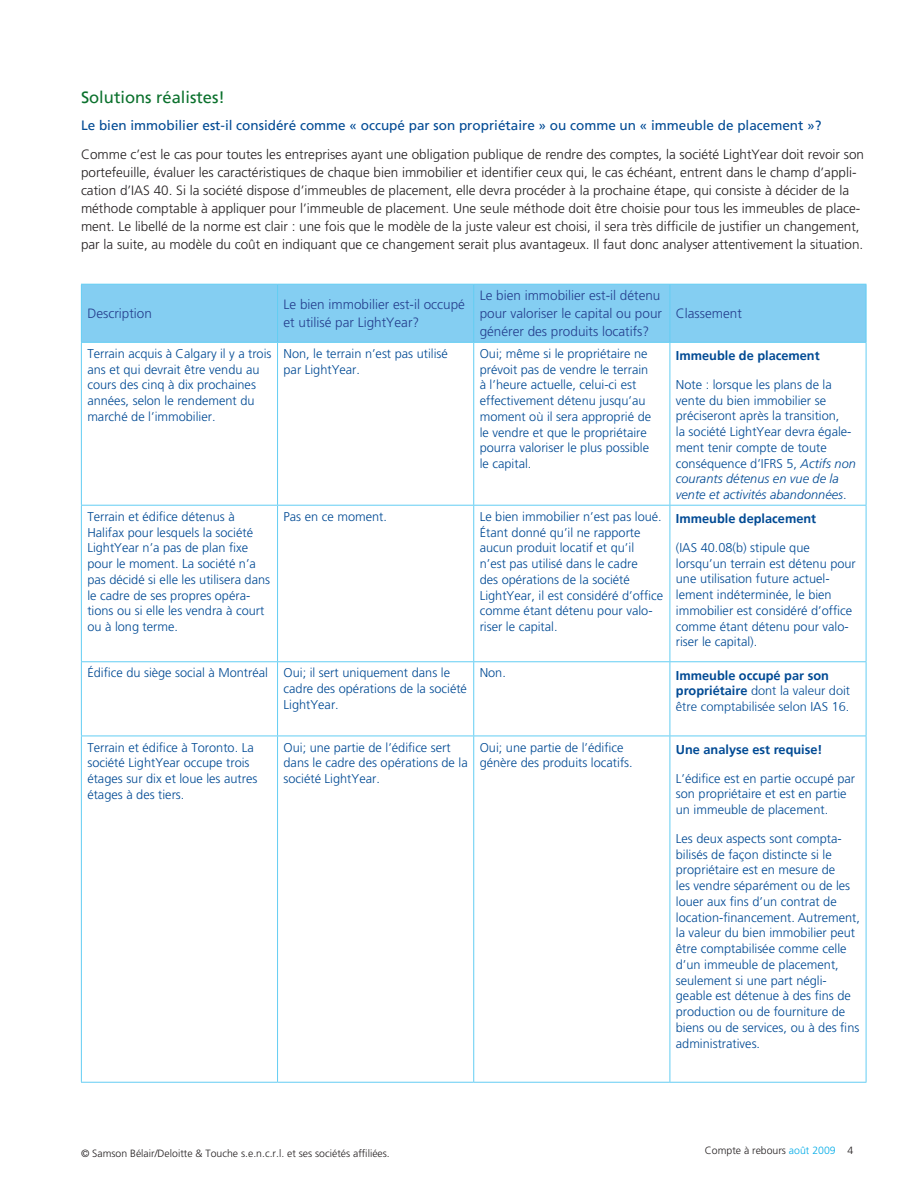
<style>
.page{position:relative;width:918px;height:1188px;background:#fff}
.page>*{position:absolute;margin:0;border:0;box-sizing:border-box;transform-origin:0 0}
.Heading_2{font:16.5px "Frutiger";color:#0b712d}
.Body_copy{font:300 13.5px/18px "Frutiger";color:#231f20}
.Body_copy-2{font:300 13.5px/18px "Frutiger";color:#253f8e}
.Heading_3{font:13.5px "Frutiger";color:#014a94}
.Body_tableau{font:300 12.75px/15.8px "Frutiger";color:#014a94}
.Body_tableau-2{font:300 12.75px/15.8px "Frutiger 45";color:#014a94}
.Body_tableau-3{font:700 12.75px "Frutiger";color:#014a94}
.t1{font:300 10.5px "Frutiger";color:#231f20}
.s1{font-style:italic}
.s2{font-family:"Frutiger";font-weight:700}
.s3{color:#00abe7}
</style>
<div class="page">
<div style="left:82px;top:285px;width:784px;height:57px;background:#84cef2"></div>
<hr style="left:81px;top:284px;width:197px;height:1px;background:#63cdf3">
<hr style="left:81px;top:285px;width:1px;height:57px;background:#63cdf3">
<hr style="left:278px;top:284px;width:196px;height:1px;background:#63cdf3">
<hr style="left:277px;top:285px;width:1px;height:57px;background:#63cdf3">
<hr style="left:474px;top:284px;width:196px;height:1px;background:#63cdf3">
<hr style="left:473px;top:285px;width:1px;height:57px;background:#63cdf3">
<hr style="left:670px;top:284px;width:196px;height:1px;background:#63cdf3">
<hr style="left:670px;top:285px;width:1px;height:57px;background:#63cdf3">
<hr style="left:866px;top:285px;width:1px;height:57px;background:#63cdf3">
<hr style="left:81px;top:342px;width:197px;height:1px;background:#63cdf3">
<hr style="left:81px;top:343px;width:1px;height:162px;background:#63cdf3">
<hr style="left:278px;top:342px;width:196px;height:1px;background:#63cdf3">
<hr style="left:277px;top:343px;width:1px;height:162px;background:#63cdf3">
<hr style="left:474px;top:342px;width:196px;height:1px;background:#63cdf3">
<hr style="left:473px;top:343px;width:1px;height:162px;background:#63cdf3">
<hr style="left:670px;top:342px;width:196px;height:1px;background:#63cdf3">
<hr style="left:670px;top:343px;width:1px;height:162px;background:#63cdf3">
<hr style="left:866px;top:343px;width:1px;height:162px;background:#63cdf3">
<hr style="left:81px;top:505px;width:197px;height:1px;background:#63cdf3">
<hr style="left:81px;top:506px;width:1px;height:155px;background:#63cdf3">
<hr style="left:278px;top:505px;width:196px;height:1px;background:#63cdf3">
<hr style="left:277px;top:506px;width:1px;height:155px;background:#63cdf3">
<hr style="left:474px;top:505px;width:196px;height:1px;background:#63cdf3">
<hr style="left:473px;top:506px;width:1px;height:155px;background:#63cdf3">
<hr style="left:670px;top:505px;width:196px;height:1px;background:#63cdf3">
<hr style="left:670px;top:506px;width:1px;height:155px;background:#63cdf3">
<hr style="left:866px;top:506px;width:1px;height:155px;background:#63cdf3">
<hr style="left:81px;top:661px;width:197px;height:1px;background:#63cdf3">
<hr style="left:81px;top:662px;width:1px;height:74px;background:#63cdf3">
<hr style="left:278px;top:661px;width:196px;height:1px;background:#63cdf3">
<hr style="left:277px;top:662px;width:1px;height:74px;background:#63cdf3">
<hr style="left:474px;top:661px;width:196px;height:1px;background:#63cdf3">
<hr style="left:473px;top:662px;width:1px;height:74px;background:#63cdf3">
<hr style="left:670px;top:661px;width:196px;height:1px;background:#63cdf3">
<hr style="left:670px;top:662px;width:1px;height:74px;background:#63cdf3">
<hr style="left:866px;top:662px;width:1px;height:74px;background:#63cdf3">
<hr style="left:81px;top:736px;width:197px;height:1px;background:#63cdf3">
<hr style="left:81px;top:736px;width:1px;height:346px;background:#63cdf3">
<hr style="left:278px;top:736px;width:196px;height:1px;background:#63cdf3">
<hr style="left:277px;top:736px;width:1px;height:346px;background:#63cdf3">
<hr style="left:474px;top:736px;width:196px;height:1px;background:#63cdf3">
<hr style="left:473px;top:736px;width:1px;height:346px;background:#63cdf3">
<hr style="left:670px;top:736px;width:196px;height:1px;background:#63cdf3">
<hr style="left:670px;top:736px;width:1px;height:346px;background:#63cdf3">
<hr style="left:866px;top:736px;width:1px;height:346px;background:#63cdf3">
<hr style="left:81px;top:1082px;width:197px;height:1px;background:#63cdf3">
<hr style="left:278px;top:1082px;width:196px;height:1px;background:#63cdf3">
<hr style="left:474px;top:1082px;width:196px;height:1px;background:#63cdf3">
<hr style="left:670px;top:1082px;width:196px;height:1px;background:#63cdf3">
<p class="Heading_2" style="left:81px;top:88px;width:145px">Solutions réalistes!</p>
<p class="Heading_3" style="left:81px;top:118px;width:742px">Le bien immobilier est-il considéré comme « occupé par son propriétaire » ou comme un « immeuble de placement »?</p>
<p class="Body_copy" style="left:81px;top:146px;width:785px">Comme c’est le cas pour toutes les entreprises ayant une obligation publique de rendre des comptes, la société LightYear doit revoir son portefeuille, évaluer les caractéristiques de chaque bien immobilier et identifier ceux qui, le cas échéant, entrent dans le champ d’appli&shy;cation d’IAS 40. Si la société dispose d’immeubles de placement, elle devra procéder à la prochaine étape, qui consiste à décider de la méthode comptable à appliquer pour l’immeuble de placement. Une seule méthode doit être choisie pour tous les immeubles de place&shy;ment. Le libellé de la norme est clair : une fois que le modèle de la juste valeur est choisi, il sera très difficile de justifier un changement, par la suite, au modèle du coût en indiquant que ce changement serait plus avantageux. Il faut donc analyser attentivement la situation.</p>
<p class="Body_copy-2" style="left:87px;top:305px;width:66px">Description</p>
<p class="Body_copy-2" style="left:284px;top:296px;width:183px">Le bien immobilier est-il occupé et utilisé par LightYear?</p>
<p class="Body_copy-2" style="left:480px;top:287px;width:184px;text-align:justify">Le bien immobilier est-il détenu pour valoriser le capital ou pour générer des produits locatifs?</p>
<p class="Body_copy-2" style="left:676px;top:305px;width:68px">Classement</p>
<p class="Body_tableau" style="left:87px;top:346px;width:186px">Terrain acquis à Calgary il y a trois ans et qui devrait être vendu au cours des cinq à dix prochaines années, selon le rendement du marché de l’immobilier.</p>
<p class="Body_tableau" style="left:284px;top:346px;width:166px">Non, le terrain n’est pas utilisé par LightYear.</p>
<p class="Body_tableau" style="left:480px;top:346px;width:173px">Oui; même si le propriétaire ne prévoit pas de vendre le terrain à l’heure actuelle, celui-ci est effectivement détenu jusqu’au moment où il sera approprié de le vendre et que le propriétaire pourra valoriser le plus possible le capital.</p>
<p class="Body_tableau-3" style="left:676px;top:348px;width:145px">Immeuble de placement</p>
<p class="Body_tableau" style="left:676px;top:377px;width:181px">Note : lorsque les plans de la vente du bien immobilier se préciseront après la transition,<br>la société LightYear devra égale&shy;ment tenir compte de toute conséquence d’IFRS 5, <span class="s1">Actifs non courants détenus en vue de la vente et activités abandonnées</span>.</p>
<p class="Body_tableau" style="left:87px;top:509px;width:184px">Terrain et édifice détenus à<br>Halifax pour lesquels la société<br>LightYear n’a pas de plan fixe pour le moment. La société n’a pas décidé si elle les utilisera dans le cadre de ses propres opéra&shy;tions ou si elle les vendra à court ou à long terme.</p>
<p class="Body_tableau" style="left:284px;top:509px;width:105px">Pas en ce moment.</p>
<p class="Body_tableau" style="left:480px;top:509px;width:185px">Le bien immobilier n’est pas loué.<br>Étant donné qu’il ne rapporte aucun produit locatif et qu’il n’est pas utilisé dans le cadre<br>des opérations de la société<br>LightYear, il est considéré d’office comme étant détenu pour valo&shy;riser le capital.</p>
<p class="Body_tableau-3" style="left:676px;top:511px;width:142px">Immeuble deplacement</p>
<p class="Body_tableau" style="left:676px;top:540px;width:181px">(IAS 40.08(b) stipule que lorsqu’un terrain est détenu pour une utilisation future actuel&shy;lement indéterminée, le bien immobilier est considéré d’office comme étant détenu pour valo&shy;riser le capital).</p>
<p class="Body_tableau" style="left:87px;top:665px;width:182px">Édifice du siège social à Montréal</p>
<p class="Body_tableau" style="left:284px;top:665px;width:185px">Oui; il sert uniquement dans le cadre des opérations de la société<br>LightYear.</p>
<p class="Body_tableau" style="left:480px;top:665px;width:28px">Non.</p>
<p class="Body_tableau-2" style="left:676px;top:668px;width:176px"><span class="s2">Immeuble occupé par son propriétaire</span> dont la valeur doit être comptabilisée selon IAS 16.</p>
<p class="Body_tableau" style="left:87px;top:739px;width:172px">Terrain et édifice à Toronto. La société LightYear occupe trois étages sur dix et loue les autres étages à des tiers.</p>
<p class="Body_tableau" style="left:284px;top:739px;width:186px">Oui; une partie de l’édifice sert dans le cadre des opérations de la société LightYear.</p>
<p class="Body_tableau" style="left:480px;top:739px;width:155px">Oui; une partie de l’édifice génère des produits locatifs.</p>
<p class="Body_tableau-3" style="left:676px;top:742px;width:148px">Une analyse est requise!</p>
<p class="Body_tableau" style="left:676px;top:770px;width:181px">L’édifice est en partie occupé par son propriétaire et est en partie un immeuble de placement.</p>
<p class="Body_tableau" style="left:676px;top:831px;width:186px">Les deux aspects sont compta&shy;bilisés de façon distincte si le propriétaire est en mesure de<br>les vendre séparément ou de les louer aux fins d’un contrat de location-financement. Autrement, la valeur du bien immobilier peut être comptabilisée comme celle d’un immeuble de placement, seulement si une part négli&shy;geable est détenue à des fins de production ou de fourniture de biens ou de services, ou à des fins administratives.</p>
<p class="t1" style="left:81px;top:1147px;width:310px">© Samson Bélair/Deloitte &amp; Touche s.e.n.c.r.l. et ses sociétés affiliées.</p>
<p class="t1" style="left:705px;top:1145px;width:150px">Compte à rebours <span class="s3">août 2009</span> 4</p>
</div>
